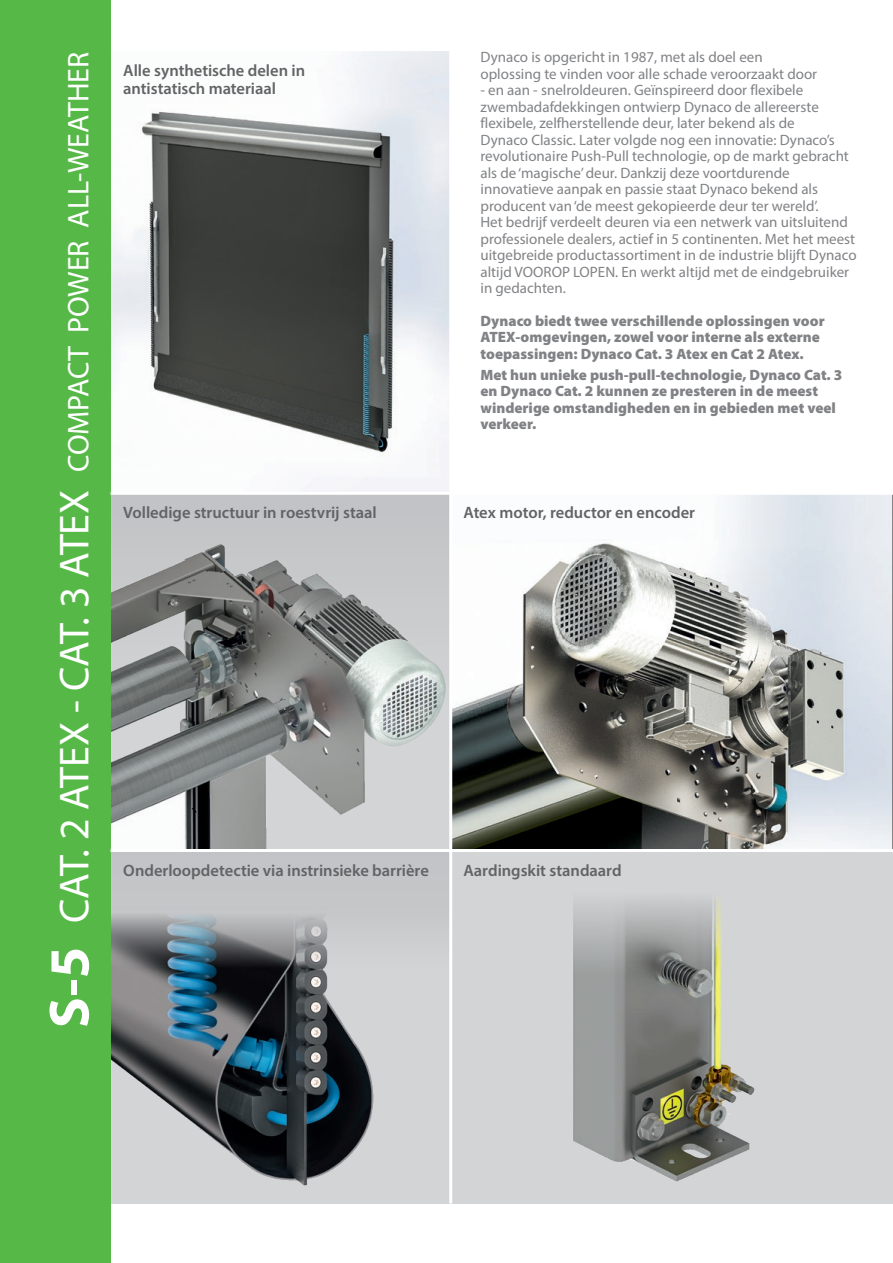
<style>
.page{position:relative;width:893px;height:1263px;background:#fff}
.page>*{position:absolute;margin:0;border:0;box-sizing:border-box;transform-origin:0 0}
.t1{font:30px "Myriad Pro";color:#fff}
.Didascalia_Foto{font:600 16.5px/18px "Myriad Pro";color:#636366}
.Body_10{font:15px/16.5px "Myriad Pro";color:#808285}
.Body_10-2{font:900 15px/16.5px "Myriad Pro";color:#808285}
.s1{font-weight:700;font-size:57px}
.s2{font-size:42px}
</style>
<div class="page">
<img style="left:111px;top:51px;width:338px;height:441px">
<img style="left:453px;top:495px;width:438px;height:353px">
<div style="left:111px;top:850px;width:340px;height:353px;background:#c4c5c7"></div>
<img style="left:111px;top:916px;width:336px;height:287px">
<svg style="left:452px;top:852px;width:441px;height:351px;background:#bfc0c0"></svg>
<svg style="left:111px;top:495px;width:338px;height:354px;background:#a3a5a5"></svg>
<div style="left:0;top:0;width:111px;height:1263px;background:#56b947"></div>
<hr style="left:111px;top:849px;width:782px;height:3px;background:#fff">
<hr style="left:449px;top:51px;width:3px;height:1152px;background:#fff">
<p class="t1" style="left:60px;top:1028px;width:978px;rotate:-90deg"><span class="s1">S-5</span> <span class="s2">CAT. 2 ATEX - CAT. 3 ATEX</span> COMPACT POWER ALL-WEATHER</p>
<p class="Didascalia_Foto" style="left:123px;top:61px;width:183px">Alle synthetische delen in antistatisch materiaal</p>
<p class="Body_10" style="left:480px;top:49px;width:338px">Dynaco is opgericht in 1987, met als doel een oplossing te vinden voor alle schade veroorzaakt door</p>
<p class="Body_10" style="left:480px;top:82px;width:378px">- en aan - snelroldeuren. Geïnspireerd door flexibele zwembadafdekkingen ontwierp Dynaco de allereerste flexibele, zelfherstellende deur, later bekend als de<br>Dynaco Classic. Later volgde nog een innovatie: Dynaco’s revolutionaire Push-Pull technologie, op de markt gebracht als de ‘magische’ deur. Dankzij deze voortdurende innovatieve aanpak en passie staat Dynaco bekend als producent van ‘de meest gekopieerde deur ter wereld’.<br>Het bedrijf verdeelt deuren via een netwerk van uitsluitend professionele dealers, actief in 5 continenten. Met het meest uitgebreide productassortiment in de industrie blijft Dynaco altijd VOOROP LOPEN. En werkt altijd met de eindgebruiker in gedachten.</p>
<p class="Body_10-2" style="left:480px;top:312px;width:346px">Dynaco biedt twee verschillende oplossingen voor<br>ATEX-omgevingen, zowel voor interne als externe toepassingen: Dynaco Cat. 3 Atex en Cat 2 Atex.</p>
<p class="Body_10-2" style="left:480px;top:366px;width:363px">Met hun unieke push-pull-technologie, Dynaco Cat. 3 en Dynaco Cat. 2 kunnen ze presteren in de meest winderige omstandigheden en in gebieden met veel verkeer.</p>
<p class="Didascalia_Foto" style="left:123px;top:503px;width:255px">Volledige structuur in roestvrij staal</p>
<p class="Didascalia_Foto" style="left:463px;top:503px;width:233px">Atex motor, reductor en encoder</p>
<p class="Didascalia_Foto" style="left:123px;top:861px;width:307px">Onderloopdetectie via instrinsieke barrière</p>
<p class="Didascalia_Foto" style="left:463px;top:861px;width:160px">Aardingskit standaard</p>
</div>
